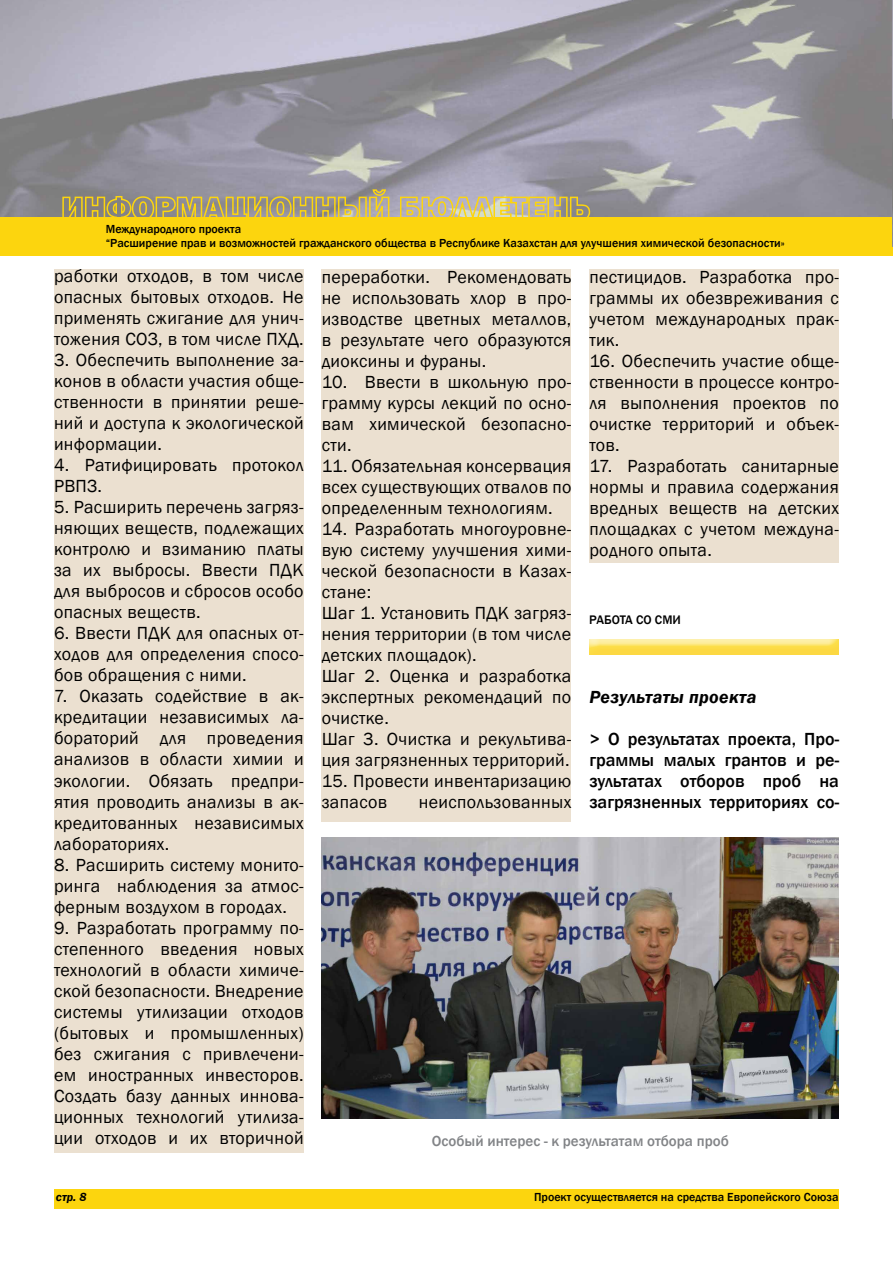
<style>
.page{position:relative;width:893px;height:1263px;background:#fff}
.page>*{position:absolute;margin:0;border:0;box-sizing:border-box;transform-origin:0 0}
.t1{font:18px/21px "Franklin Gothic";letter-spacing:.02em;color:#000;text-align:justify}
.t2{font:500 18px/21px "Franklin Gothic";color:#000;text-align:justify}
.t3{font:italic 600 18px "Franklin Gothic";letter-spacing:.02em;color:#000}
.t4{font:500 15px "Franklin Gothic";color:#828487}
.t5{font:500 12.75px "Franklin Gothic";color:#000}
.t6{font:500 12px/14.4px "Franklin Gothic";color:#000}
.t7{font:italic 600 12px "Franklin Gothic";color:#000}
</style>
<div class="page">
<div style="left:54px;top:1189px;width:785px;height:20px;background:#fcd50e"></div>
<img style="left:0;top:0;width:893px;height:217px">
<div style="left:0;top:217px;width:893px;height:38px;background:#fcd50e"></div>
<svg style="left:62px;top:189px;width:328px;height:28px;background:#a79d77"></svg>
<svg style="left:399px;top:196px;width:192px;height:21px;background:#c5b987"></svg>
<div style="left:54px;top:269px;width:250px;height:883px;background:#ebe0d0"></div>
<div style="left:322px;top:269px;width:249px;height:553px;background:#ebe0d0"></div>
<div style="left:589px;top:269px;width:250px;height:293px;background:#ebe0d0"></div>
<img style="left:322px;top:838px;width:517px;height:281px">
<div style="left:585px;top:639px;width:255px;height:19px;background:#fff200;opacity:.75"></div>
<p class="t6" style="left:106px;top:222px;width:680px">Международного проекта<br>“Расширение прав и возможностей гражданского общества в Республике Казахстан для улучшения химической безопасности»</p>
<p class="t1" style="left:54px;top:266px;width:251px">работки отходов, в том числе опасных бытовых отходов. Не применять сжигание для унич&shy;тожения СОЗ, в том числе ПХД.</p>
<p class="t1" style="left:54px;top:350px;width:251px">3. Обеспечить выполнение за&shy;конов в области участия обще&shy;ственности в принятии реше&shy;ний и доступа к экологической информации.</p>
<p class="t1" style="left:54px;top:455px;width:251px">4. Ратифицировать протокол<br>РВПЗ.</p>
<p class="t1" style="left:54px;top:497px;width:251px">5. Расширить перечень загряз&shy;няющих веществ, подлежащих контролю и взиманию платы за их выбросы. Ввести ПДК для выбросов и сбросов особо опасных веществ.</p>
<p class="t1" style="left:54px;top:623px;width:251px">6. Ввести ПДК для опасных от&shy;ходов для определения спосо&shy;бов обращения с ними.</p>
<p class="t1" style="left:54px;top:686px;width:251px">7. Оказать содействие в ак&shy;кредитации независимых ла&shy;бораторий для проведения анализов в области химии и экологии. Обязать предпри&shy;ятия проводить анализы в ак&shy;кредитованных независимых лабораториях.</p>
<p class="t1" style="left:54px;top:854px;width:251px">8. Расширить систему монито&shy;ринга наблюдения за атмос&shy;ферным воздухом в городах.</p>
<p class="t1" style="left:54px;top:917px;width:251px">9. Разработать программу по&shy;степенного введения новых технологий в области химиче&shy;ской безопасности. Внедрение системы утилизации отходов (бытовых и промышленных) без сжигания с привлечени&shy;ем иностранных инвесторов.<br>Создать базу данных иннова&shy;ционных технологий утилиза&shy;ции отходов и их вторичной</p>
<p class="t1" style="left:322px;top:266px;width:251px">переработки. Рекомендовать не использовать хлор в про&shy;изводстве цветных металлов, в результате чего образуются диоксины и фураны.</p>
<p class="t1" style="left:322px;top:371px;width:251px">10. Ввести в школьную про&shy;грамму курсы лекций по осно&shy;вам химической безопасно&shy;сти.</p>
<p class="t1" style="left:322px;top:455px;width:251px">11. Обязательная консервация всех существующих отвалов по определенным технологиям.</p>
<p class="t1" style="left:322px;top:518px;width:251px;text-align:left">14. Разработать многоуровне&shy;вую систему улучшения хими&shy;ческой безопасности в Казах&shy;стане:<br>Шаг 1. Установить ПДК загряз&shy;нения территории (в том числе детских площадок).<br>Шаг 2. Оценка и разработка экспертных рекомендаций по очистке.<br>Шаг 3. Очистка и рекультива&shy;ция загрязненных территорий.</p>
<p class="t1" style="left:322px;top:771px;width:251px">15. Провести инвентаризацию запасов</p>
<p class="t1" style="left:589px;top:267px;width:251px">пестицидов. Разработка про&shy;граммы их обезвреживания с учетом международных прак&shy;тик.</p>
<p class="t1" style="left:589px;top:351px;width:251px">16. Обеспечить участие обще&shy;ственности в процессе контро&shy;ля выполнения проектов по очистке территорий и объек&shy;тов.</p>
<p class="t1" style="left:589px;top:456px;width:251px">17. Разработать санитарные нормы и правила содержания вредных веществ на детских площадках с учетом междуна&shy;родного опыта.</p>
<p class="t5" style="left:589px;top:612px;width:93px">РАБОТА СО СМИ</p>
<p class="t3" style="left:589px;top:685px;width:169px">Результаты проекта</p>
<p class="t2" style="left:589px;top:728px;width:251px">&gt; О результатах проекта, Про&shy;граммы малых грантов и ре&shy;зультатах отборов проб на загрязненных территориях со-</p>
<p class="t1" style="left:419px;top:792px;width:154px">неиспользованных</p>
<p class="t4" style="left:432px;top:1132px;width:299px">Особый интерес - к результатам отбора проб</p>
<p class="t7" style="left:56px;top:1189px;width:32px">стр. 8</p>
<p class="t6" style="left:534px;top:1190px;width:306px">Проект осуществляется на средства Европейского Союза</p>
</div>
